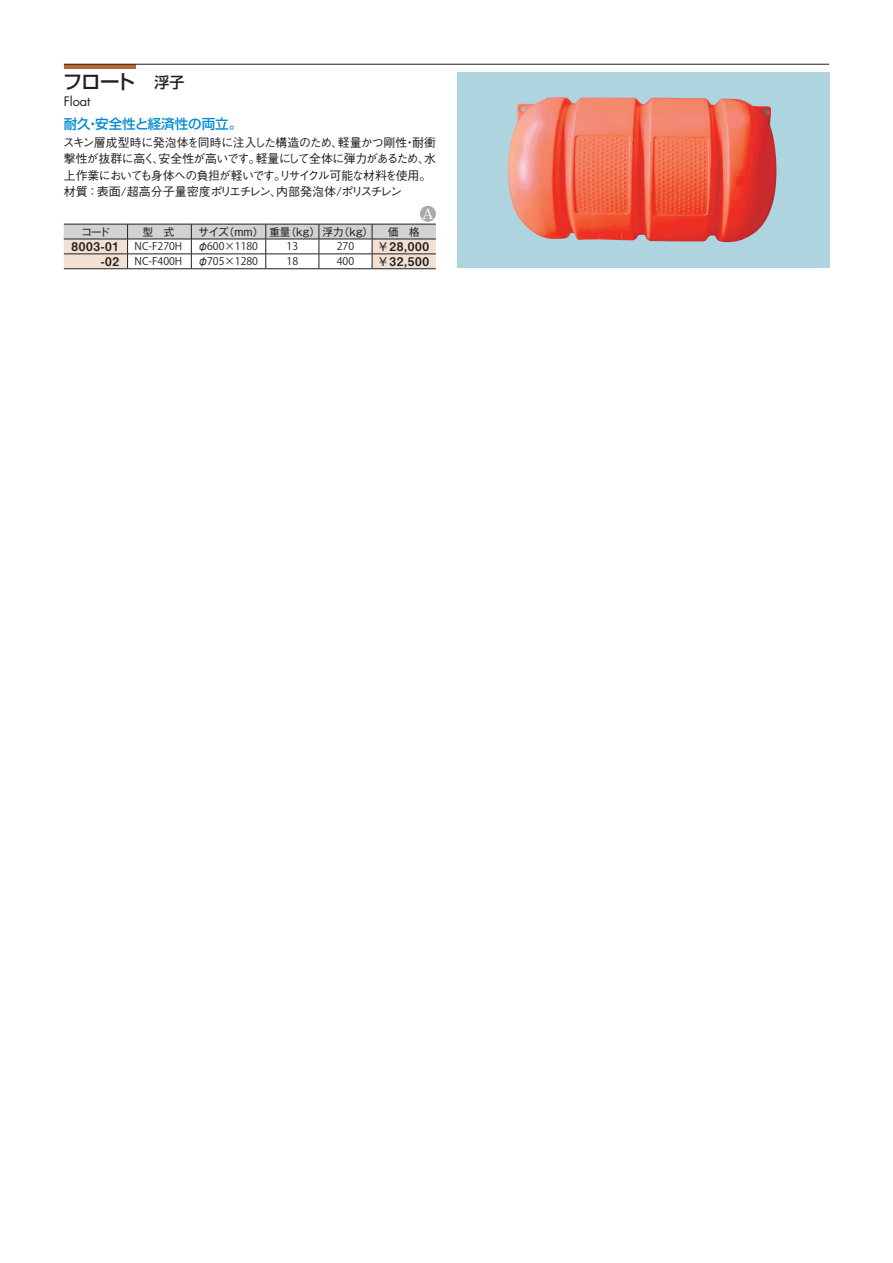
<style>
.page{position:relative;width:893px;height:1263px;background:#fff}
.page>*{position:absolute;margin:0;border:0;box-sizing:border-box;transform-origin:0 0}
.t1{font:500 19.5px "Shin Go Pro";color:#231f20}
.t2{font:14.85px "Century Schoolbook";color:#fff}
.t3{font:500 13.5px "Shin Go Pro";color:#008cd0}
.t4{font:12.75px "Futura Std";color:#231f20}
.t5{font:500 12px/16.5px "Gothic BBB Pro";letter-spacing:-.045em;color:#231f20}
.t6{font:12px "Midashi Go Pro MB31";letter-spacing:.05em;color:#231f20}
.t7{font:10.5px "Koz Go Pro";color:#231f20}
.t8{font:10.5px "Gothic MB101 Pro";color:#231f20}
.s1{font-size:15px}
.s2{font-family:"Shin Go Pro"}
.s3{font-family:"Gothic BBB Pro";font-weight:500}
</style>
<div class="page">
<div style="left:457px;top:72px;width:372px;height:196px;background:#aed5df"></div>
<img style="left:508px;top:97px;width:269px;height:145px">
<svg style="left:64px;top:224px;width:372px;height:45px"></svg>
<hr style="left:128px;top:268px;width:63px;height:1px;background:#231f20">
<hr style="left:191px;top:268px;width:75px;height:1px;background:#231f20">
<hr style="left:266px;top:268px;width:53px;height:1px;background:#231f20">
<hr style="left:319px;top:268px;width:53px;height:1px;background:#231f20">
<hr style="left:372px;top:268px;width:64px;height:1px;background:#231f20">
<div style="left:420px;top:206px;width:16px;height:16px;background:#a8a9ad;border-radius:50%"></div>
<hr style="left:64px;top:65px;width:71px;height:4px;background:#b96730">
<hr style="left:64px;top:64px;width:765px;height:1px;background:#231f20">
<p class="t1" style="left:63px;top:66px;width:123px">フロート<span class="s1">　 浮子</span></p>
<p class="t4" style="left:64px;top:93px;width:28px">Float</p>
<p class="t3" style="left:64px;top:113px;width:180px">耐久・安全性と経済性の両立。</p>
<p class="t5" style="left:63px;top:132px;width:375px">スキン層成型時に発泡体を同時に注入した構造のため、軽量かつ剛性・耐衝撃性が抜群に高く、安全性が高いです。軽量にして全体に弾力があるため、水上作業においても身体への負担が軽いです。リサイクル可能な材料を使用。材質：表面/超高分子量密度ポリエチレン、内部発泡体/ポリスチレン</p>
<p class="t2" style="left:422px;top:205px;width:12px">A</p>
<p class="t8" style="left:81px;top:223px;width:30px">コード</p>
<p class="t8" style="left:143px;top:223px;width:33px">型　式</p>
<p class="t8" style="left:199px;top:223px;width:176px">サイズ（mm）重量（kg）浮力（kg）</p>
<p class="t8" style="left:388px;top:223px;width:33px">価　格</p>
<p class="t6" style="left:72px;top:237px;width:49px">8003-01</p>
<p class="t7" style="left:135px;top:240px;width:49px">NC-F270H</p>
<p class="t7" style="left:198px;top:240px;width:62px"><span class="s2">φ</span>600×1180</p>
<p class="t7" style="left:287px;top:240px;width:13px">13</p>
<p class="t7" style="left:337px;top:240px;width:19px">270</p>
<p class="t6" style="left:377px;top:237px;width:54px"><span class="s3">￥</span>28,000</p>
<p class="t6" style="left:101px;top:252px;width:20px">-02</p>
<p class="t7" style="left:135px;top:255px;width:49px">NC-F400H</p>
<p class="t7" style="left:198px;top:255px;width:62px"><span class="s2">φ</span>705×1280</p>
<p class="t7" style="left:287px;top:255px;width:13px">18</p>
<p class="t7" style="left:337px;top:255px;width:19px">400</p>
<p class="t6" style="left:377px;top:252px;width:54px"><span class="s3">￥</span>32,500</p>
</div>
